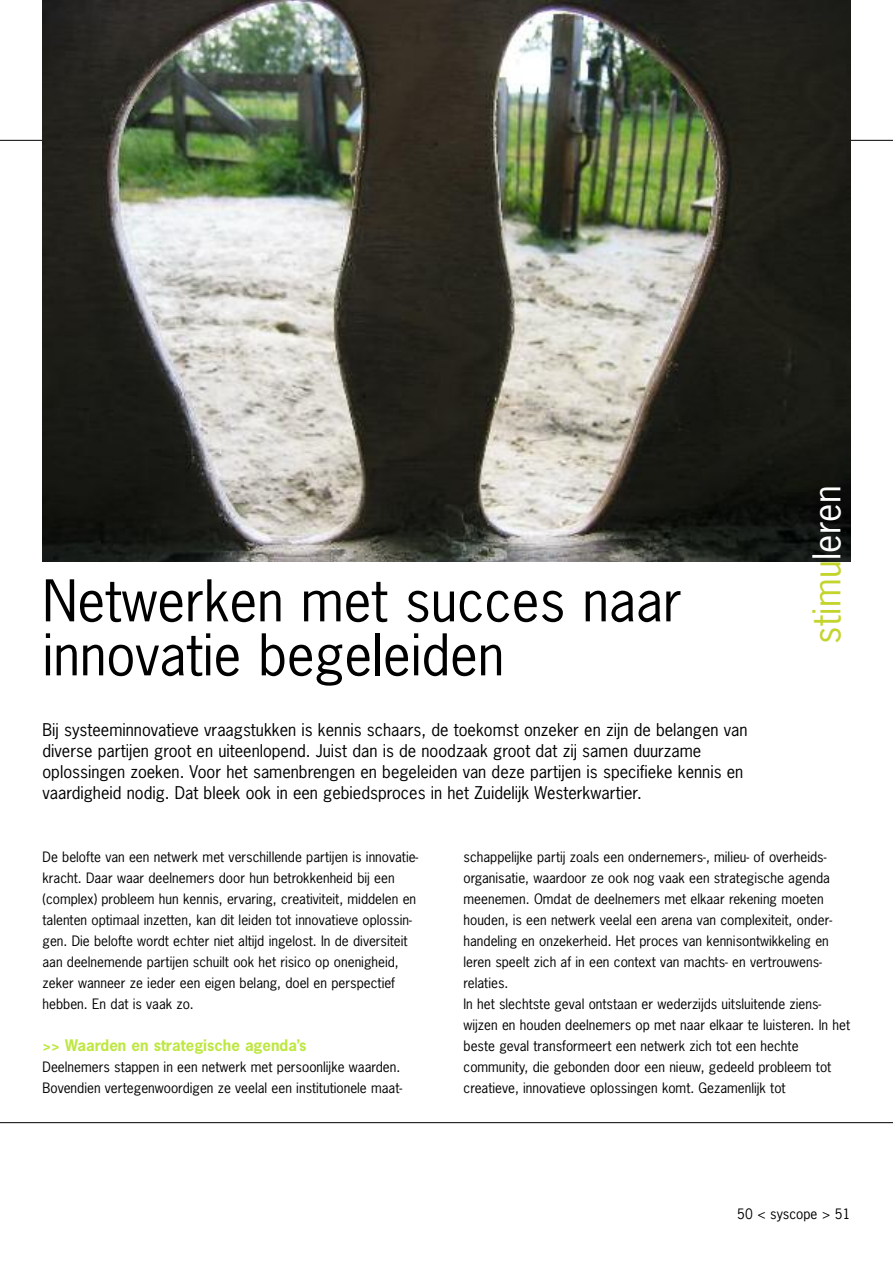
<style>
.page{position:relative;width:893px;height:1263px;background:#fff}
.page>*{position:absolute;margin:0;border:0;box-sizing:border-box;transform-origin:0 0}
.t1{font:54px/54px "News Gothic";color:#000}
.t2{font:36px "News Gothic";letter-spacing:.01em;color:#c3d42d}
.t3{font:16.5px/21px "News Gothic";color:#000}
.t4{font:700 15px "News Gothic";color:#bee741}
.t5{font:13.5px/21px "News Gothic";color:#000}
.s1{color:#fff}
</style>
<div class="page">
<hr style="left:0;top:1122px;width:893px;height:1px;background:#000">
<hr style="left:0;top:140px;width:893px;height:1px;background:#000">
<img style="left:43px;top:0;width:807px;height:561px">
<h1 class="t1" style="left:43px;top:576px;width:641px">Netwerken met succes naar innovatie begeleiden</h1>
<p class="t3" style="left:43px;top:719px;width:707px">Bij systeeminnovatieve vraagstukken is kennis schaars, de toekomst onzeker en zijn de belangen van diverse partijen groot en uiteenlopend. Juist dan is de noodzaak groot dat zij samen duurzame oplossingen zoeken. Voor het samenbrengen en begeleiden van deze partijen is specifieke kennis en vaardigheid nodig. Dat bleek ook in een gebiedsproces in het Zuidelijk Westerkwartier.</p>
<h2 class="t2" style="left:807px;top:644px;width:160px;rotate:-90deg">stimu<span class="s1">leren</span></h2>
<p class="t5" style="left:43px;top:846px;width:377px">De belofte van een netwerk met verschillende partijen is innovatie&shy;kracht. Daar waar deelnemers door hun betrokkenheid bij een (complex) probleem hun kennis, ervaring, creativiteit, middelen en talenten optimaal inzetten, kan dit leiden tot innovatieve oplossin&shy;gen. Die belofte wordt echter niet altijd ingelost. In de diversiteit aan deelnemende partijen schuilt ook het risico op onenigheid, zeker wanneer ze ieder een eigen belang, doel en perspectief hebben. En dat is vaak zo.</p>
<p class="t4" style="left:43px;top:1037px;width:265px">&gt;&gt; Waarden en strategische agenda’s</p>
<p class="t5" style="left:43px;top:1056px;width:361px">Deelnemers stappen in een netwerk met persoonlijke waarden.<br>Bovendien vertegenwoordigen ze veelal een institutionele maat-</p>
<p class="t5" style="left:463px;top:846px;width:388px">schappelijke partij zoals een ondernemers-, milieu- of overheids&shy;organisatie, waardoor ze ook nog vaak een strategische agenda meenemen. Omdat de deelnemers met elkaar rekening moeten houden, is een netwerk veelal een arena van complexiteit, onder&shy;handeling en onzekerheid. Het proces van kennisontwikkeling en leren speelt zich af in een context van machts- en vertrouwens&shy;relaties.<br>In het slechtste geval ontstaan er wederzijds uitsluitende ziens&shy;wijzen en houden deelnemers op met naar elkaar te luisteren. In het beste geval transformeert een netwerk zich tot een hechte community, die gebonden door een nieuw, gedeeld probleem tot creatieve, innovatieve oplossingen komt. Gezamenlijk tot</p>
<p class="t5" style="left:737px;top:1203px;width:115px">50 &lt; syscope &gt; 51</p>
</div>
